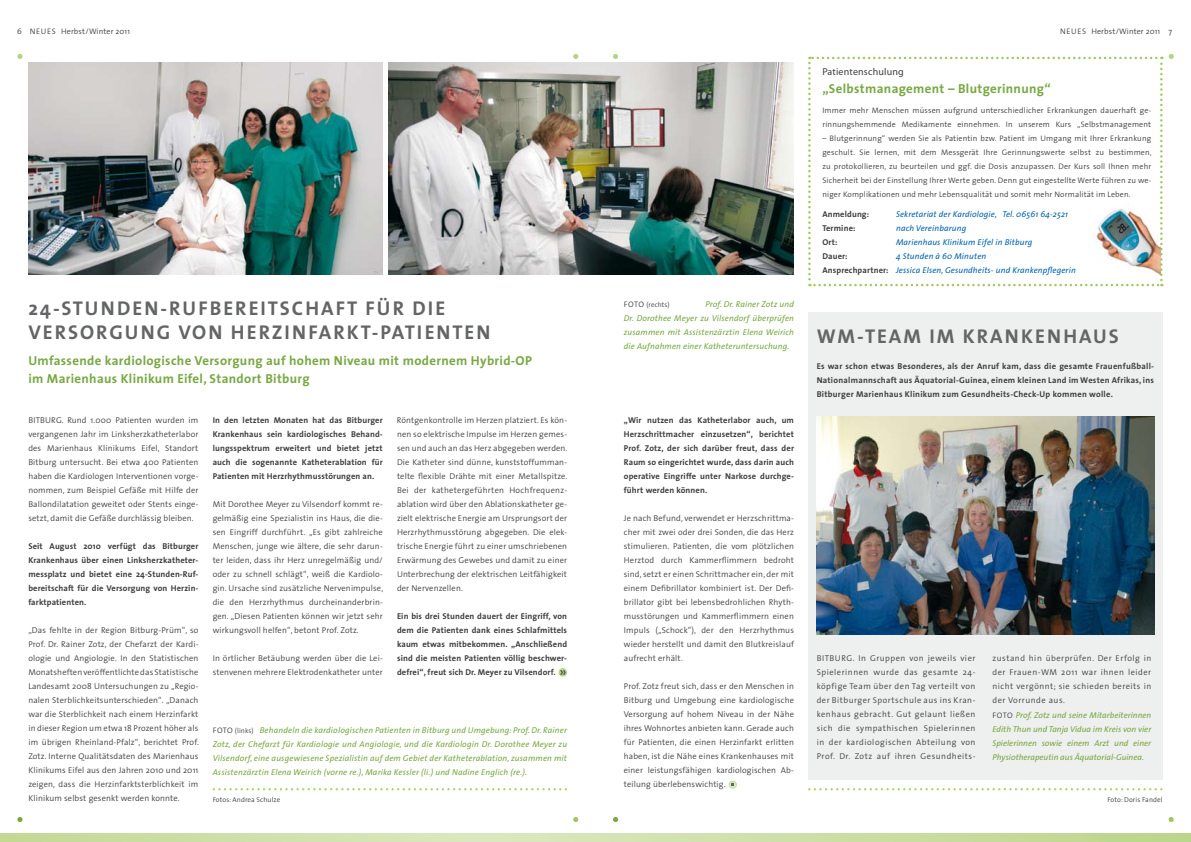
<style>
.page{position:relative;width:1191px;height:842px;background:#fff}
.page>*{position:absolute;margin:0;border:0;box-sizing:border-box;transform-origin:0 0}
.t1{font:700 20px/24px "The Sans";letter-spacing:.1em;color:#646567}
.t2{font:700 13px/18px "The Sans";letter-spacing:.025em;color:#78a842}
.t3{font:10px "Myriad Pro";letter-spacing:.02em;color:#3e3e40}
.t4{font:300 8.5px/14px "The Sans";letter-spacing:.015em;color:#3e3e40;text-align:justify}
.t5{font:700 8.5px/14px "The Sans";letter-spacing:.015em;color:#3e3e40;text-align:justify}
.t6{font:italic 8.5px/14px "The Sans";letter-spacing:.015em;color:#78a842;text-align:justify}
.t7{font:italic 8.5px/14px "The Sans";letter-spacing:.015em;color:#0064ad}
.t8{font:300 8px/14px "The Sans";letter-spacing:.02em;color:#3e3e40}
.t9{font:300 7px "The Sans";letter-spacing:.015em;color:#3e3e40}
.s1{font-weight:400;font-size:14px}
.s2{font-weight:300;font-style:normal;font-size:8px;color:#3e3e40}
.s3{font-weight:300;font-style:normal;font-size:7px;color:#3e3e40}
.s4{font-size:8px}
.s5{font-weight:700;font-style:normal;color:#3e3e40}
</style>
<div class="page">
<div style="left:808px;top:312px;width:354px;height:468px;background:#eeefef"></div>
<div style="left:558px;top:668px;width:9px;height:9px;background:#bcd68b;border-radius:50%"></div>
<svg style="left:1168px;top:817px;width:5px;height:5px"></svg>
<svg style="left:613px;top:817px;width:5px;height:5px"></svg>
<svg style="left:613px;top:54px;width:5px;height:5px"></svg>
<svg style="left:1168px;top:54px;width:5px;height:5px"></svg>
<img style="left:28px;top:62px;width:355px;height:213px">
<img style="left:388px;top:62px;width:406px;height:213px">
<svg style="left:573px;top:54px;width:5px;height:5px"></svg>
<svg style="left:573px;top:817px;width:5px;height:5px"></svg>
<svg style="left:17px;top:54px;width:6px;height:5px"></svg>
<svg style="left:17px;top:817px;width:6px;height:5px"></svg>
<svg style="left:0;top:833px;width:1191px;height:9px;background:#cbdfa6"></svg>
<svg style="left:808px;top:57px;width:354px;height:229px"></svg>
<img style="left:816px;top:417px;width:338px;height:217px">
<svg style="left:808px;top:788px;width:354px;height:2px"></svg>
<svg style="left:213px;top:788px;width:354px;height:2px"></svg>
<svg style="left:728px;top:781px;width:9px;height:8px"></svg>
<svg style="left:729px;top:781px;width:7px;height:7px"></svg>
<p class="t8" style="left:30px;top:24px;width:102px">neues Herbst/Winter 2011</p>
<p class="t8" style="left:1060px;top:24px;width:102px">neues Herbst/Winter 2011</p>
<p class="t8" style="left:17px;top:24px;width:6px">6</p>
<p class="t8" style="left:1168px;top:24px;width:5px">7</p>
<h1 class="t1" style="left:28px;top:296px;width:463px">24-STUNDEN-RUFBEREITSCHAFT FÜR DIE<br>VERSORGUNG VON H ERZINFARKT-PATIENTEN</h1>
<h2 class="t2" style="left:28px;top:351px;width:496px">Umfassende kardiologische Versorgung auf hohem Niveau mit modernem Hybrid-OP im Marienhaus Klinikum Eifel, Standort Bitburg</h2>
<p class="t4" style="left:28px;top:413px;width:172px">BITBU RG. Rund 1.000 Patienten wurden im vergangenen Jahr im Linksherzkatheterlabor des Marienhaus Klinikums Eifel, Standort Bitburg untersucht. Bei etwa 400 Patienten haben die Kardiologen Interventionen vorge&shy;nommen, zum Beispiel Gefäße mit Hilfe der Ballondilatation geweitet oder Stents einge&shy;setzt, damit die Gefäße durchlässig bleiben.</p>
<p class="t5" style="left:28px;top:539px;width:172px">Seit August 2010 verfügt das Bitburger Krankenhaus über einen Linksherzkatheter&shy;messplatz und bietet eine 24-Stunden-Ruf&shy;bereitschaft für die Versorgung von Herzin&shy;farktpatienten.</p>
<p class="t4" style="left:28px;top:623px;width:172px">„Das fehlte in der Region Bitburg-Prüm“, so Prof. Dr. Rainer Zotz, der Chefarzt der Kardi&shy;ologie und Angiologie. In den Statistischen Monatsheften veröffentlichte das Statistische Landesamt 2008 U ntersuchungen zu „Regio&shy;nalen Sterblichkeitsunterschieden“. „Danach war die Sterblichkeit nach einem Herzinfarkt in dieser Region um etwa 18 Prozent höher als im übrigen Rheinland-Pfalz“, berichtet Prof.<br>Zotz. Interne Qualitätsdaten des Marienhaus Klinikums Eifel aus den Jahren 2010 und 2011 zeigen, dass die Herzinfarktsterblichkeit im Klinikum selbst gesenkt werden konnte.</p>
<p class="t5" style="left:213px;top:413px;width:172px">In den letzten Monaten hat das Bitburger Krankenhaus sein kardiologisches Behand&shy;lungsspektrum erweitert und bietet jetzt auch die sogenannte Katheterablation für Patienten mit Herzrhythmusstörungen an.</p>
<p class="t4" style="left:213px;top:497px;width:172px">Mit Dorothee Meyer zu Vilsendorf kommt re&shy;gelmäßig eine Spezialistin ins Haus, die die&shy;sen Eingriff durchführt. „Es gibt zahlreiche Menschen, junge wie ältere, die sehr darun&shy;ter leiden, dass ihr Herz unregelmäßig und/ oder zu schnell schlägt“, weiß die Kardiolo&shy;gin. U rsache sind zusätzliche Nervenimpulse, die den Herzrhythmus durcheinanderbrin&shy;gen. „Diesen Patienten können wir jetzt sehr wirkungsvoll helfen“, betont Prof. Zotz.</p>
<p class="t4" style="left:213px;top:651px;width:172px">In örtlicher Betäubung werden über die Lei&shy;stenvenen mehrere Elektrodenkatheter unter</p>
<p class="t4" style="left:397px;top:413px;width:172px">Röntgenkontrolle im Herzen platziert. Es kön&shy;nen so elektrische Impulse im Herzen gemes&shy;sen und auch an das Herz abgegeben werden.<br>Die Katheter sind dünne, kunststoffumman&shy;telte flexible Drähte mit einer Metallspitze.<br>Bei der kathetergeführten Hochfrequenz&shy;ablation wird über den Ablationskatheter ge&shy;zielt elektrische E nergie am U rsprungsort der Herzrhythmusstörung abgegeben. Die elek&shy;trische E nergie führt zu einer umschriebenen E rwärmung des Gewebes und damit zu einer U nterbrechung der elektrischen Leitfähigkeit der Nervenzellen.</p>
<p class="t5" style="left:397px;top:609px;width:172px">Ein bis drei Stunden dauert der Eingriff, von dem die Patienten dank eines Schlafmittels kaum etwas mitbekommen. „Anschließend sind die meisten Patienten völlig beschwer&shy;defrei“, freut sich Dr. Meyer zu Vilsendorf. <span class="s1">»</span></p>
<p class="t6" style="left:213px;top:723px;width:356px"><span class="s2">FOTO</span> <span class="s3">(links)</span> Behandeln die kardiologischen Patienten in Bitburg und Umgebung: Prof. Dr. Rainer Zotz, der Chefarzt für Kardiologie und Angiologie, und die Kardiologin Dr. Dorothee Meyer zu Vilsendorf, eine ausgewiesene Spezialistin auf dem Gebiet der Katheterablation, zusammen mit Assistenzärztin Elena Weirich (vorne re.), Marika Kessler (li.) und Nadine Englich (re.).</p>
<p class="t9" style="left:213px;top:794px;width:69px">Fotos: Andrea Schulze</p>
<p class="t6" style="left:624px;top:297px;width:172px;text-indent:81px">Prof. Dr. Rainer Zotz und Dr. Dorothee Meyer zu Vilsendorf überprüfen zusammen mit Assistenzärztin Elena Weirich die Aufnahmen einer Katheteruntersuchung.</p>
<p class="t9" style="left:624px;top:299px;width:47px"><span class="s4">FOTO</span> (rechts)</p>
<p class="t5" style="left:624px;top:413px;width:172px">„Wir nutzen das Katheterlabor auch, um Herzschrittmacher einzusetzen“, berichtet Prof. Zotz, der sich darüber freut, dass der Raum so eingerichtet wurde, dass darin auch operative Eingriffe unter Narkose durchge&shy;führt werden können.</p>
<p class="t4" style="left:624px;top:511px;width:172px">Je nach Befund, verwendet er Herzschrittma&shy;cher mit zwei oder drei Sonden, die das Herz stimulieren. Patienten, die vom plötzlichen Herztod durch Kammerflimmern bedroht sind, setzt er einen Schrittmacher ein, der mit einem Defibrillator kombiniert ist. Der Defi&shy;brillator gibt bei lebensbedrohlichen Rhyth&shy;musstörungen und Kammerflimmern einen Impuls („Schock“), der den Herzrhythmus wieder herstellt und damit den Blutkreislauf aufrecht erhält.</p>
<p class="t4" style="left:624px;top:679px;width:172px">Prof. Zotz freut sich, dass er den Menschen in Bitburg und U mgebung eine kardiologische Versorgung auf hohem N iveau in der Nähe ihres Wohnortes anbieten kann. Gerade auch für Patienten, die einen Herzinfarkt erlitten haben, ist die Nähe eines Krankenhauses mit einer leistungsfähigen kardiologischen Ab&shy;teilung überlebenswichtig.</p>
<p class="t3" style="left:822px;top:66px;width:83px">Patientenschulung</p>
<h2 class="t2" style="left:822px;top:80px;width:230px">„Selbstmanagement – Blutgerinnung“</h2>
<p class="t8" style="left:822px;top:103px;width:330px">Immer mehr Menschen müssen aufgrund unterschiedlicher Erkrankungen dauerhaft ge&shy;rinnungshemmende Medikamente einnehmen. In unserem Kurs „Selbstmanagement</p>
<p class="t8" style="left:822px;top:131px;width:331px;text-align:justify">– Blutgerinnung“ werden Sie als Patientin bzw. Patient im U mgang mit Ihrer E rkrankung geschult. Sie lernen, mit dem Messgerät Ihre Gerinnungswerte selbst zu bestimmen, zu protokollieren, zu beurteilen und ggf. die Dosis anzupassen. Der Kurs soll Ihnen mehr Sicherheit bei der Einstellung Ihrer Werte geben. Denn gut eingestellte Werte führen zu we&shy;niger Komplikationen und mehr Lebensqualität und somit mehr Normalität im Leben.</p>
<p class="t5" style="left:822px;top:207px;width:48px">Anmeldung:</p>
<p class="t7" style="left:896px;top:207px;width:173px">Sekretariat der Kardiologie, Tel. 06561 64-2521</p>
<p class="t5" style="left:822px;top:221px;width:35px">Termine:</p>
<p class="t7" style="left:896px;top:221px;width:72px">nach Vereinbarung</p>
<p class="t5" style="left:822px;top:235px;width:17px">Ort:</p>
<p class="t7" style="left:896px;top:235px;width:138px">Marienhaus Klinikum Eifel in Bitburg</p>
<p class="t5" style="left:822px;top:249px;width:27px">Dauer:</p>
<p class="t7" style="left:822px;top:249px;width:255px;text-indent:74px">4 Stunden à 60 Minuten<br><span class="s5">Ansprechpartner:</span> Jessica Elsen, Gesundheits- und Krankenpflegerin</p>
<h1 class="t1" style="left:816px;top:324px;width:76px">WM-Team</h1>
<h1 class="t1" style="left:929px;top:324px;width:62px">im Kranken</h1>
<h1 class="t1" style="left:1063px;top:324px;width:55px">haus</h1>
<p class="t5" style="left:816px;top:359px;width:339px">Es war schon etwas Besonderes, als der Anruf kam, dass die gesamte Frauenfußball-Nationalmannschaft aus Äquatorial-Guinea, einem kleinen Land im Westen Afrikas, ins Bitburger Marienhaus Klinikum zum Gesundheits-Check-Up kommen wolle.</p>
<p class="t4" style="left:816px;top:651px;width:160px">BITBU RG. In Gruppen von jeweils vier Spielerinnen wurde das gesamte 24- köpfige Team über den Tag verteilt von der Bitburger Sportschule aus ins Kran&shy;kenhaus gebracht. Gut gelaunt ließen sich die sympathischen Spielerinnen in der kardiologischen Abteilung von Prof. Dr. Zotz auf ihren Gesundheits-</p>
<p class="t4" style="left:992px;top:651px;width:160px">zustand hin überprüfen. Der Erfolg in der Frauen-WM 2011 war ihnen leider nicht vergönnt; sie schieden bereits in der Vorrunde aus.</p>
<p class="t6" style="left:992px;top:707px;width:160px"><span class="s2">FOTO</span> Prof. Zotz und seine Mitarbeiterinnen Edith Thun und Tanja Vidua im Kreis von vier Spielerinnen sowie einem Arzt und einer Physiotherapeutin aus Äquatorial-Guinea.</p>
<p class="t9" style="left:1107px;top:794px;width:57px">Foto: Doris Fandel</p>
</div>
